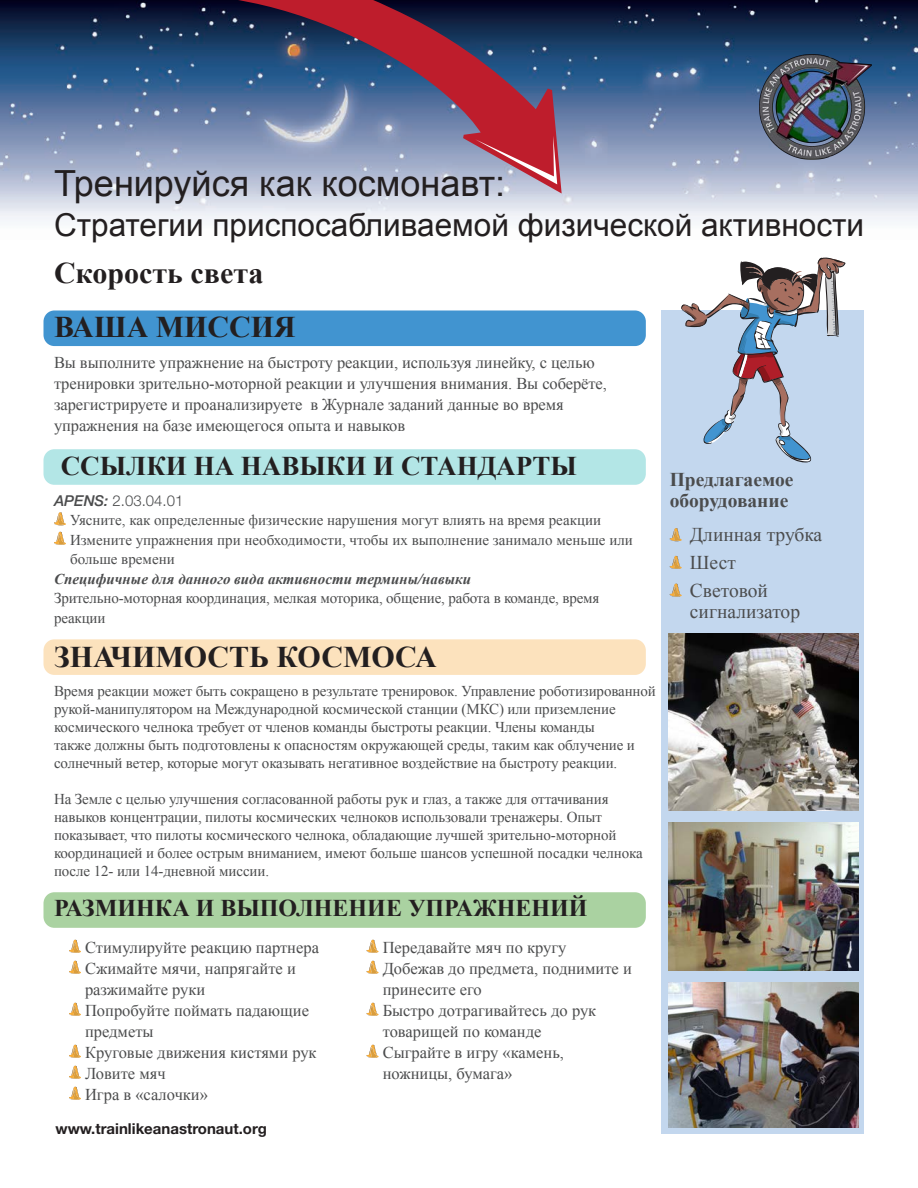
<style>
.page{position:relative;width:918px;height:1188px;background:#fff}
.page>*{position:absolute;margin:0;border:0;box-sizing:border-box;transform-origin:0 0}
.t1{font:36px "Arial";color:#231f20}
.t2{font:31.5px "Arial";color:#231f20}
.t3{font:700 30px "Times New Roman";color:#231f20}
.t4{font:700 27px "Times New Roman";color:#231f20}
.t5{font:700 24px "Times New Roman";color:#231f20}
.Content_text{font:19.5px/21px "Times New Roman";color:#4b4c4d}
.Content_text-2{font:700 19.5px/21px "Times New Roman";color:#4b4c4d}
.Content_text-3{font:16.5px/21px "Times New Roman";letter-spacing:-.005em;color:#4b4c4d}
.Content_text-4{font:15px/18px "Times New Roman";letter-spacing:-.01em;color:#4b4c4d}
.Content_text-5{font:italic 700 15px "Times New Roman";color:#4b4c4d}
.Content_text-6{font:700 15px "Helvetica Neue LT Std";color:#231f20}
.Content_text-7{font:300 15px "Helvetica Neue LT Std";color:#4b4c4d}
.s1{font-weight:500;font-style:italic}
</style>
<div class="page">
<img style="left:0;top:0;width:918px;height:264px">
<svg style="left:199px;top:0;width:363px;height:193px;background:#6c6181"></svg>
<svg style="left:475px;top:136px;width:82px;height:48px;background:#bc6475"></svg>
<svg style="left:54px;top:512px;width:12px;height:13px"></svg>
<svg style="left:54px;top:532px;width:12px;height:13px"></svg>
<svg style="left:69px;top:940px;width:12px;height:13px"></svg>
<svg style="left:69px;top:961px;width:12px;height:13px"></svg>
<svg style="left:69px;top:1003px;width:12px;height:13px"></svg>
<svg style="left:69px;top:1045px;width:12px;height:13px"></svg>
<svg style="left:69px;top:1066px;width:12px;height:13px"></svg>
<svg style="left:69px;top:1087px;width:12px;height:13px"></svg>
<svg style="left:367px;top:940px;width:12px;height:13px"></svg>
<svg style="left:367px;top:961px;width:12px;height:13px"></svg>
<svg style="left:367px;top:1003px;width:12px;height:13px"></svg>
<svg style="left:367px;top:1045px;width:12px;height:13px"></svg>
<div style="left:44px;top:310px;width:602px;height:36px;background:#4194d0;border-radius:11px"></div>
<div style="left:44px;top:449px;width:602px;height:36px;background:#b3e6e6;border-radius:11px"></div>
<div style="left:44px;top:639px;width:602px;height:36px;background:#fce2bd;border-radius:11px"></div>
<div style="left:44px;top:892px;width:602px;height:36px;background:#aad2a1;border-radius:11px"></div>
<div style="left:662px;top:310px;width:202px;height:824px;background:#c3d7ee"></div>
<img style="left:669px;top:634px;width:190px;height:177px">
<svg style="left:670px;top:528px;width:12px;height:13px"></svg>
<svg style="left:670px;top:556px;width:12px;height:13px"></svg>
<svg style="left:670px;top:584px;width:12px;height:13px"></svg>
<img style="left:669px;top:822px;width:190px;height:148px">
<img style="left:669px;top:983px;width:190px;height:144px">
<svg style="left:681px;top:258px;width:164px;height:204px"></svg>
<img style="left:759px;top:54px;width:113px;height:106px">
<p class="t1" style="left:54px;top:159px;width:453px">Тренируйся как космонавт:</p>
<p class="t2" style="left:54px;top:204px;width:812px">Стратегии приспосабливаемой физической активности</p>
<p class="t3" style="left:54px;top:252px;width:211px">Скорость света</p>
<p class="t3" style="left:54px;top:306px;width:243px">ВАША МИССИЯ</p>
<p class="Content_text-3" style="left:54px;top:352px;width:555px">Вы выполните упражнение на быстроту реакции, используя линейку, с целью тренировки зрительно-моторной реакции и улучшения внимания. Вы соберёте, зарегистрируете и проанализируете в Журнале заданий данные во время упражнения на базе имеющегося опыта и навыков</p>
<p class="t4" style="left:61px;top:447px;width:518px">ССЫЛКИ НА НАВЫКИ И СТАНДАРТЫ</p>
<p class="Content_text-7" style="left:54px;top:491px;width:131px"><span class="s1">APENS:</span> 2.03.04.01</p>
<p class="Content_text-4" style="left:70px;top:511px;width:533px">Уясните, как определенные физические нарушения могут влиять на время реакции</p>
<p class="Content_text-4" style="left:70px;top:530px;width:564px;line-height:19.5px">Измените упражнения при необходимости, чтобы их выполнение занимало меньше или больше времени</p>
<p class="Content_text-5" style="left:54px;top:568px;width:419px">Специфичные для данного вида активности термины/навыки</p>
<p class="Content_text-4" style="left:54px;top:588px;width:547px;line-height:19.5px">Зрительно-моторная координация, мелкая моторика, общение, работа в команде, время реакции</p>
<p class="t3" style="left:54px;top:636px;width:384px">ЗНАЧИМОСТЬ КОСМОСА</p>
<p class="Content_text-4" style="left:54px;top:681px;width:603px">Время реакции может быть сокращено в результате тренировок. Управление роботизированной рукой-манипулятором на Международной космической станции (МКС) или приземление космического челнока требует от членов команды быстроты реакции. Члены команды<br>также должны быть подготовлены к опасностям окружающей среды, таким как облучение и солнечный ветер, которые могут оказывать негативное воздействие на быстроту реакции.</p>
<p class="Content_text-4" style="left:54px;top:789px;width:590px">На Земле с целью улучшения согласованной работы рук и глаз, а также для оттачивания навыков концентрации, пилоты космических челноков использовали тренажеры. Опыт показывает, что пилоты космического челнока, обладающие лучшей зрительно-моторной координацией и более острым вниманием, имеют больше шансов успешной посадки челнока после 12- или 14-дневной миссии.</p>
<p class="t5" style="left:54px;top:891px;width:535px">РАЗМИНКА И ВЫПОЛНЕНИЕ УПРАЖНЕНИЙ</p>
<p class="Content_text-3" style="left:85px;top:937px;width:235px">Стимулируйте реакцию партнера</p>
<p class="Content_text-3" style="left:85px;top:958px;width:212px">Сжимайте мячи, напрягайте и разжимайте руки</p>
<p class="Content_text-3" style="left:85px;top:1000px;width:226px">Попробуйте поймать падающие предметы</p>
<p class="Content_text-3" style="left:85px;top:1042px;width:233px">Круговые движения кистями рук</p>
<p class="Content_text-3" style="left:85px;top:1063px;width:82px">Ловите мяч</p>
<p class="Content_text-3" style="left:85px;top:1084px;width:124px">Игра в «салочки»</p>
<p class="Content_text-6" style="left:56px;top:1119px;width:213px">www.trainlikeanastronaut.org</p>
<p class="Content_text-3" style="left:383px;top:937px;width:185px">Передавайте мяч по кругу</p>
<p class="Content_text-3" style="left:383px;top:958px;width:251px">Добежав до предмета, поднимите и принесите его</p>
<p class="Content_text-3" style="left:383px;top:1000px;width:215px">Быстро дотрагивайтесь до рук товарищей по команде</p>
<p class="Content_text-3" style="left:383px;top:1042px;width:183px">Сыграйте в игру «камень, ножницы, бумага»</p>
<p class="Content_text-2" style="left:670px;top:468px;width:125px">Предлагаемое оборудование</p>
<p class="Content_text" style="left:690px;top:524px;width:134px">Длинная трубка</p>
<p class="Content_text" style="left:690px;top:552px;width:47px">Шест</p>
<p class="Content_text" style="left:690px;top:579px;width:112px">Световой сигнализатор</p>
</div>
